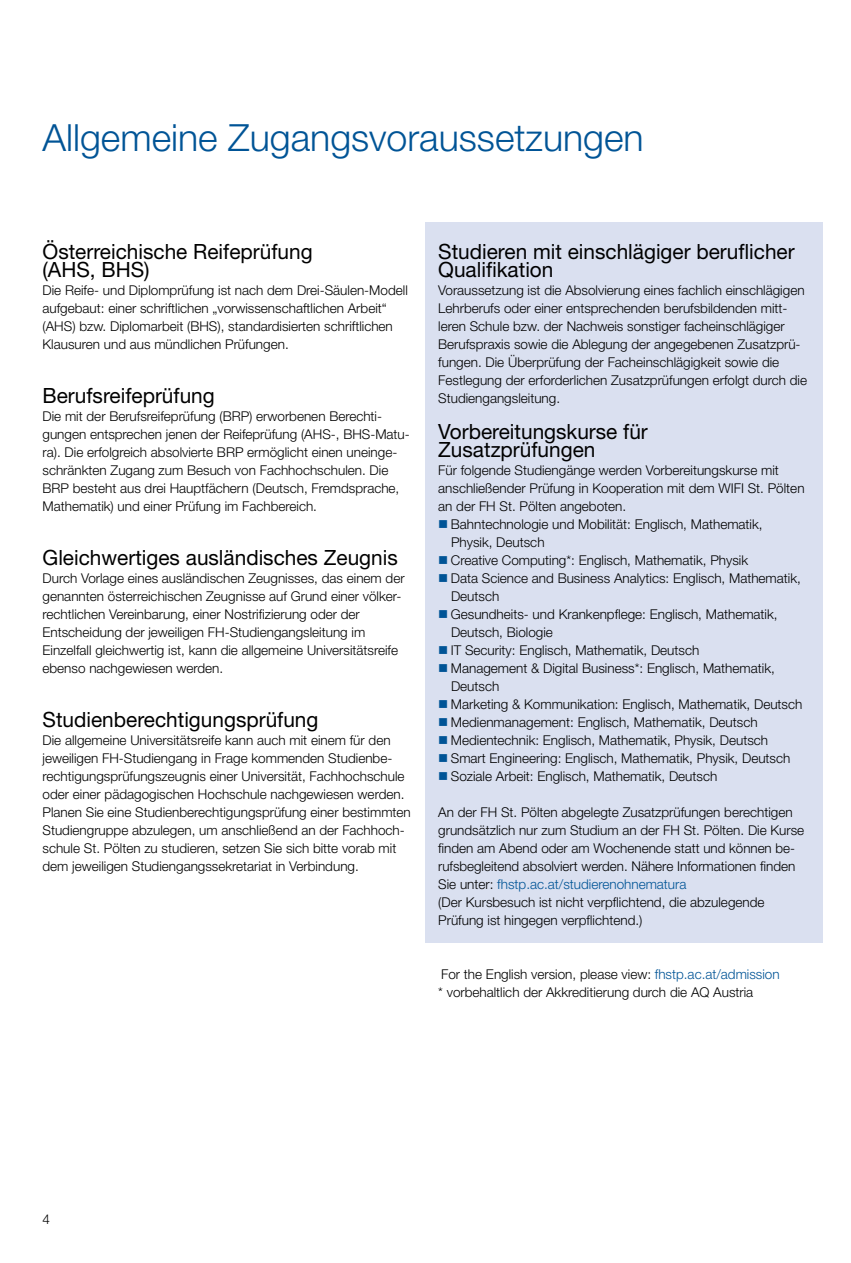
<style>
.page{position:relative;width:851px;height:1263px;background:#fff}
.page>*{position:absolute;margin:0;border:0;box-sizing:border-box;transform-origin:0 0}
.t1{font:300 37.5px "Helvetica Neue LT Pro";color:#005496}
.t2{font:21px/18px "Helvetica Neue LT Pro";color:#000}
.t3{font:300 13.5px/18px "Helvetica Neue LT Pro";color:#000}
.s1{color:#005496}
</style>
<div class="page">
<div style="left:425px;top:223px;width:397px;height:720px;background:#dae0f0"></div>
<h1 class="t1" style="left:43px;top:114px;width:602px">Allgemeine Zugangsvoraussetzungen</h1>
<h2 class="t2" style="left:43px;top:242px;width:271px">Österreichische Reifeprüfung (AHS, BHS)</h2>
<p class="t3" style="left:43px;top:280px;width:367px">Die Reife- und Diplomprüfung ist nach dem Drei-Säulen-Modell aufgebaut: einer schriftlichen „vorwissenschaftlichen Arbeit“ (AHS) bzw. Diplomarbeit (BHS), standardisierten schriftlichen Klausuren und aus mündlichen Prüfungen.</p>
<h2 class="t2" style="left:43px;top:386px;width:174px">Berufsreifeprüfung</h2>
<p class="t3" style="left:43px;top:406px;width:369px">Die mit der Berufsreifeprüfung (BRP) erworbenen Berechti&shy;gungen entsprechen jenen der Reifeprüfung (AHS-, BHS-Matu&shy;ra). Die erfolgreich absolvierte BRP ermöglicht einen uneinge&shy;schränkten Zugang zum Besuch von Fachhochschulen. Die BRP besteht aus drei Hauptfächern (Deutsch, Fremdsprache, Mathematik) und einer Prüfung im Fachbereich.</p>
<h2 class="t2" style="left:43px;top:548px;width:356px">Gleichwertiges ausländisches Zeugnis</h2>
<p class="t3" style="left:43px;top:568px;width:363px">Durch Vorlage eines ausländischen Zeugnisses, das einem der genannten österreichischen Zeugnisse auf Grund einer völker&shy;rechtlichen Vereinbarung, einer Nostrifizierung oder der Entscheidung der jeweiligen FH-Studiengangsleitung im Einzelfall gleichwertig ist, kann die allgemeine Universitätsreife ebenso nachgewiesen werden.</p>
<h2 class="t2" style="left:43px;top:710px;width:277px">Studienberechtigungsprüfung</h2>
<p class="t3" style="left:43px;top:730px;width:370px">Die allgemeine Universitätsreife kann auch mit einem für den jeweiligen FH-Studiengang in Frage kommenden Studienbe&shy;rechtigungsprüfungszeugnis einer Universität, Fachhochschule oder einer pädagogischen Hochschule nachgewiesen werden.<br>Planen Sie eine Studienberechtigungsprüfung einer bestimmten Studiengruppe abzulegen, um anschließend an der Fachhoch&shy;schule St. Pölten zu studieren, setzen Sie sich bitte vorab mit dem jeweiligen Studiengangssekretariat in Verbindung.</p>
<h2 class="t2" style="left:438px;top:242px;width:358px">Studieren mit einschlägiger beruflicher<br>Qualifikation</h2>
<p class="t3" style="left:438px;top:280px;width:370px">Voraussetzung ist die Absolvierung eines fachlich einschlägigen Lehrberufs oder einer entsprechenden berufsbildenden mitt&shy;leren Schule bzw. der Nachweis sonstiger facheinschlägiger Berufspraxis sowie die Ablegung der angegebenen Zusatzprü&shy;fungen. Die Überprüfung der Facheinschlägigkeit sowie die Festlegung der erforderlichen Zusatzprüfungen erfolgt durch die Studiengangsleitung.</p>
<h2 class="t2" style="left:438px;top:422px;width:211px">Vorbereitungskurse für<br>Zusatzprüfungen</h2>
<p class="t3" style="left:438px;top:460px;width:368px">Für folgende Studiengänge werden Vorbereitungskurse mit anschließender Prüfung in Kooperation mit dem WIFI St. Pölten an der FH St. Pölten angeboten.</p>
<p class="t3" style="left:451px;top:514px;width:313px;text-indent:-13px"><span class="s1">■</span> Bahntechnologie und Mobilität: Englisch, Mathematik,<br>Physik, Deutsch</p>
<p class="t3" style="left:438px;top:550px;width:311px"><span class="s1">■</span> Creative Computing*: Englisch, Mathematik, Physik</p>
<p class="t3" style="left:451px;top:568px;width:351px;text-indent:-13px"><span class="s1">■</span> Data Science and Business Analytics: Englisch, Mathematik,<br>Deutsch</p>
<p class="t3" style="left:451px;top:604px;width:328px;text-indent:-13px"><span class="s1">■</span> Gesundheits- und Krankenpflege: Englisch, Mathematik,<br>Deutsch, Biologie</p>
<p class="t3" style="left:438px;top:640px;width:262px"><span class="s1">■</span> IT Security: Englisch, Mathematik, Deutsch</p>
<p class="t3" style="left:451px;top:658px;width:325px;text-indent:-13px"><span class="s1">■</span> Management &amp; Digital Business*: Englisch, Mathematik,<br>Deutsch</p>
<p class="t3" style="left:438px;top:694px;width:365px"><span class="s1">■</span> Marketing &amp; Kommunikation: Englisch, Mathematik, Deutsch</p>
<p class="t3" style="left:438px;top:712px;width:321px"><span class="s1">■</span> Medienmanagement: Englisch, Mathematik, Deutsch</p>
<p class="t3" style="left:438px;top:730px;width:331px"><span class="s1">■</span> Medientechnik: Englisch, Mathematik, Physik, Deutsch</p>
<p class="t3" style="left:438px;top:748px;width:353px"><span class="s1">■</span> Smart Engineering: Englisch, Mathematik, Physik, Deutsch</p>
<p class="t3" style="left:438px;top:766px;width:280px"><span class="s1">■</span> Soziale Arbeit: Englisch, Mathematik, Deutsch</p>
<p class="t3" style="left:438px;top:802px;width:367px">An der FH St. Pölten abgelegte Zusatzprüfungen berechtigen grundsätzlich nur zum Studium an der FH St. Pölten. Die Kurse finden am Abend oder am Wochenende statt und können be&shy;rufsbegleitend absolviert werden. Nähere Informationen finden Sie unter: <span class="s1">fhstp.ac.at/studierenohnematura<br></span>(Der Kursbesuch ist nicht verpflichtend, die abzulegende Prüfung ist hingegen verpflichtend.)</p>
<p class="t3" style="left:441px;top:964px;width:340px">For the English version, please view: <span class="s1">fhstp.ac.at/admission</span></p>
<p class="t3" style="left:438px;top:982px;width:316px">* vorbehaltlich der Akkreditierung durch die AQ Austria</p>
<p class="t3" style="left:43px;top:1210px;width:9px">4</p>
</div>
